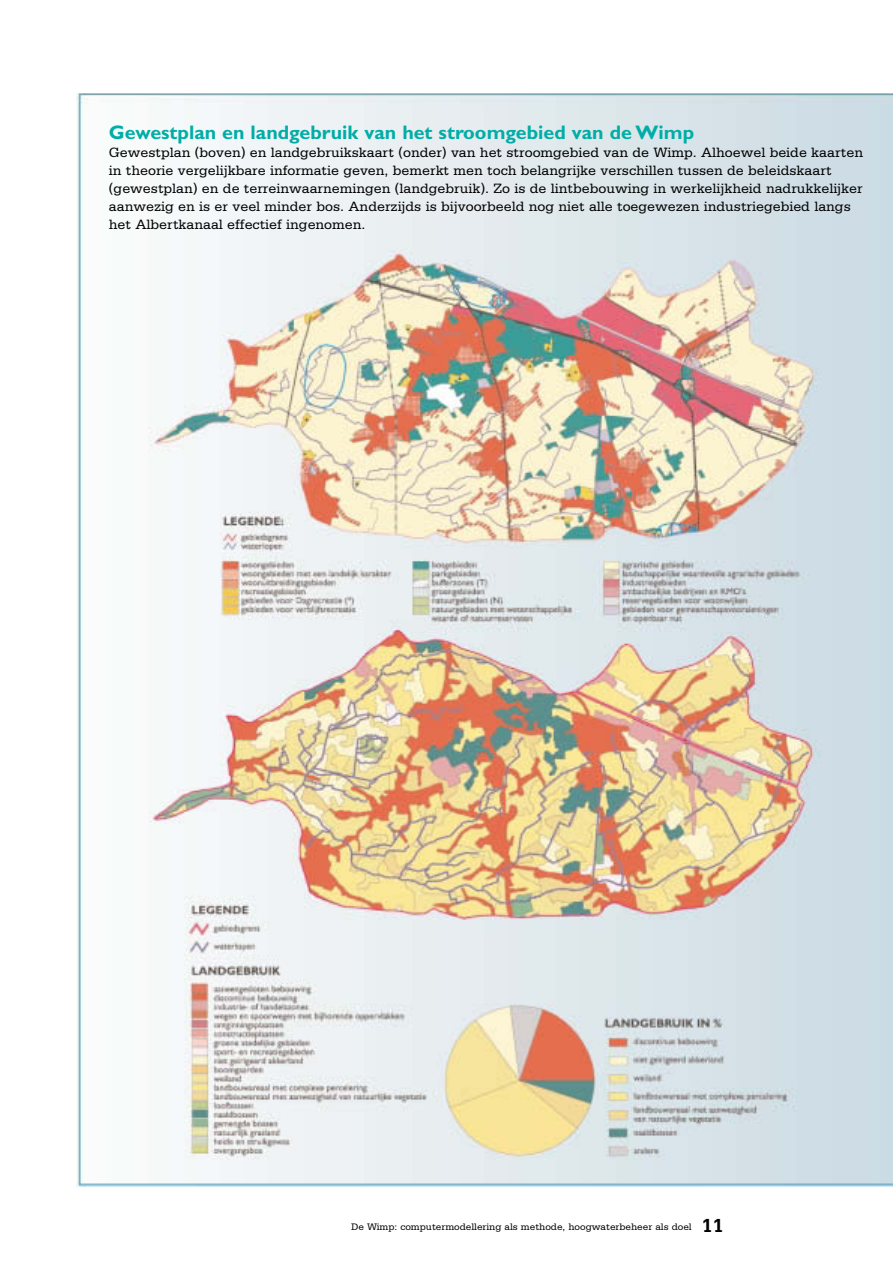
<style>
.page{position:relative;width:893px;height:1262px;background:#fff}
.page>*{position:absolute;margin:0;border:0;box-sizing:border-box;transform-origin:0 0}
.t1{font:700 19.65px "Gill Sans";color:#00ada7}
.t2{font:14.25px/18px "Serifa";color:#000}
.t3{font:10.05px "Serifa";color:#000}
.s1{font-weight:700;font-size:19.95px}
</style>
<div class="page">
<img style="left:77px;top:94px;width:815px;height:1092px">
<h1 class="t1" style="left:109px;top:125px;width:586px">Gewestplan en landgebruik van het stroomgebied van de Wimp</h1>
<p class="t2" style="left:109px;top:144px;width:755px">Gewestplan (boven) en landgebruikskaart (onder) van het stroomgebied van de Wimp. Alhoewel beide kaarten in theorie vergelijkbare informatie geven, bemerkt men toch belangrijke verschillen tussen de beleidskaart (gewestplan) en de terreinwaarnemingen (landgebruik). Zo is de lintbebouwing in werkelijkheid nadrukkelijker aanwezig en is er veel minder bos. Anderzijds is bijvoorbeeld nog niet alle toegewezen industriegebied langs het Albertkanaal effectief ingenomen.</p>
<p class="t3" style="left:351px;top:1222px;width:374px">De Wimp: computermodellering als methode, hoogwaterbeheer als doel <span class="s1">11</span></p>
</div>
